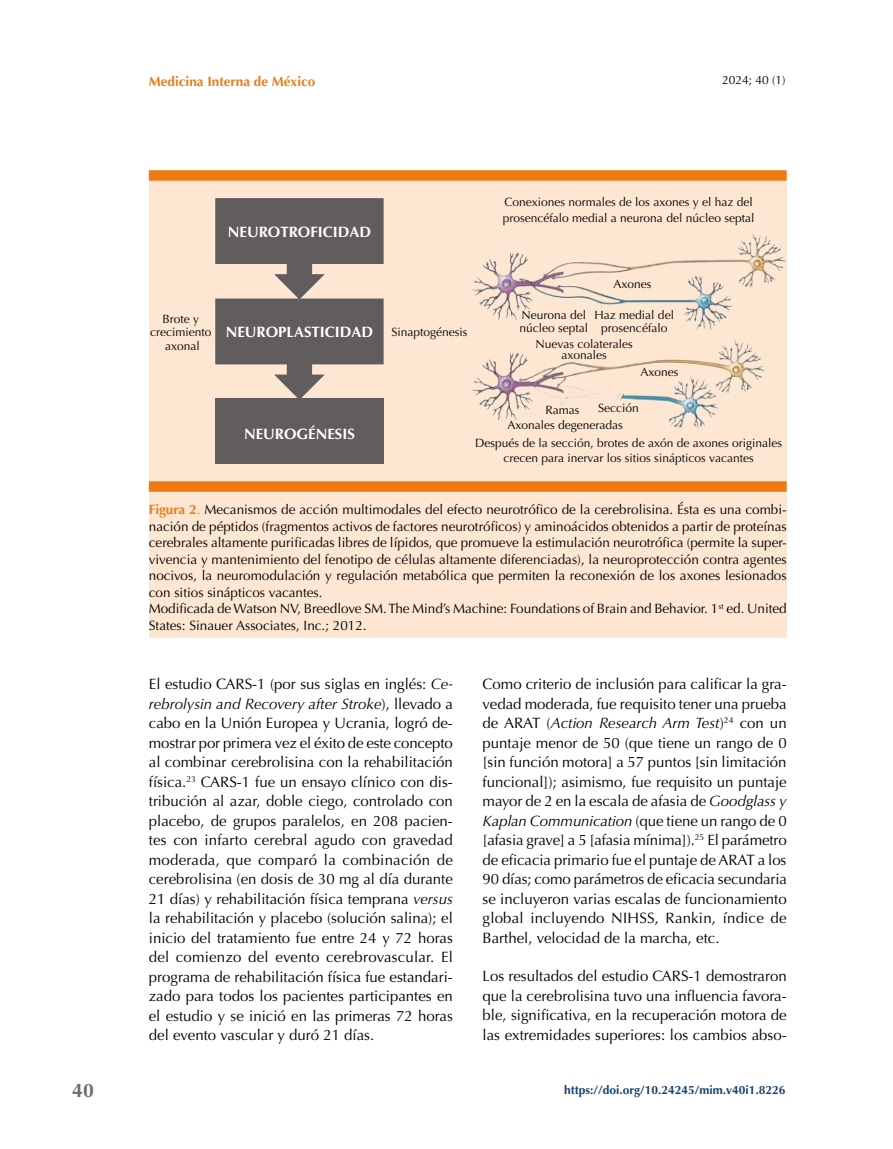
<style>
.page{position:relative;width:893px;height:1149px;background:#fff}
.page>*{position:absolute;margin:0;border:0;box-sizing:border-box;transform-origin:0 0}
.t1{font:700 19.5px "Optima";color:#706f6f}
.t2{font:15px/19.5px "Optima";color:#000;text-align:justify}
.t3{font:700 15px "Optima";color:#fff}
.t4{font:13.5px/16.5px "Optima";color:#000}
.t5{font:700 13.5px "Optima";color:#ef7a13}
.t6{font:12px/13.5px "Optima";color:#020203;text-align:center}
.t7{font:700 12px "Optima";color:#144271}
.t8{font:12px "Optima";color:#000}
.s1{font-weight:700;color:#ef7a13}
.s2{color:#ef7a13}
.s3{font-style:italic}
</style>
<div class="page">
<div style="left:149px;top:174px;width:638px;height:463px;background:#fde7d3"></div>
<div style="left:149px;top:481px;width:638px;height:10px;background:#ef7a13"></div>
<div style="left:149px;top:170px;width:638px;height:11px;background:#ef7a13"></div>
<img style="left:471px;top:233px;width:314px;height:196px">
<div style="left:215px;top:398px;width:169px;height:66px;background:#615d5e"></div>
<svg style="left:215px;top:198px;width:169px;height:200px"></svg>
<h1 class="t1" style="left:72px;top:1079px;width:23px">40</h1>
<p class="t5" style="left:149px;top:73px;width:168px">Medicina Interna de México</p>
<p class="t8" style="left:722px;top:73px;width:65px">2024; 40 (1)</p>
<p class="t3" style="left:228px;top:223px;width:145px">NEUROTROFICIDAD</p>
<p class="t6" style="left:150px;top:312px;width:63px">Brote y crecimiento axonal</p>
<p class="t3" style="left:226px;top:323px;width:149px">NEUROPLASTICIDAD</p>
<p class="t3" style="left:244px;top:424px;width:112px">NEUROGÉNESIS</p>
<p class="t6" style="left:503px;top:194px;width:253px;line-height:15.9px;text-align:left">Conexiones normales de los axones y el haz del prosencéfalo medial a neurona del núcleo septal</p>
<p class="t6" style="left:391px;top:325px;width:78px">Sinaptogénesis</p>
<p class="t6" style="left:613px;top:277px;width:40px">Axones</p>
<p class="t6" style="left:520px;top:308px;width:70px;text-align:left">Neurona del núcleo septal</p>
<p class="t6" style="left:595px;top:308px;width:81px">Haz medial del prosencéfalo</p>
<p class="t6" style="left:536px;top:338px;width:99px;line-height:11.1px">Nuevas colaterales axonales</p>
<p class="t6" style="left:640px;top:365px;width:40px">Axones</p>
<p class="t6" style="left:545px;top:403px;width:35px">Ramas</p>
<p class="t6" style="left:598px;top:401px;width:42px">Sección</p>
<p class="t6" style="left:507px;top:418px;width:117px">Axonales degeneradas</p>
<p class="t6" style="left:475px;top:435px;width:308px;line-height:14.7px">Después de la sección, brotes de axón de axones originales crecen para inervar los sitios sinápticos vacantes</p>
<p class="t4" style="left:149px;top:501px;width:639px"><span class="s1">Figura 2</span><span class="s2">.</span> Mecanismos de acción multimodales del efecto neurotrófico de la cerebrolisina. Ésta es una combi&shy;nación de péptidos (fragmentos activos de factores neurotróficos) y aminoácidos obtenidos a partir de proteínas cerebrales altamente purificadas libres de lípidos, que promueve la estimulación neurotrófica (permite la super&shy;vivencia y mantenimiento del fenotipo de células altamente diferenciadas), la neuroprotección contra agentes nocivos, la neuromodulación y regulación metabólica que permiten la reconexión de los axones lesionados con sitios sinápticos vacantes.<br>Modificada de Watson NV, Breedlove SM. The Mind’s Machine: Foundations of Brain and Behavior. 1<sup>st</sup> ed. United States: Sinauer Associates, Inc.; 2012.</p>
<p class="t2" style="left:149px;top:674px;width:306px">El estudio CARS-1 (por sus siglas en inglés: <span class="s3">Ce&shy;rebrolysin and Recovery after Stroke</span>), llevado a cabo en la Unión Europea y Ucrania, logró de&shy;mostrar por primera vez el éxito de este concepto al combinar cerebrolisina con la rehabilitación física.<sup>23</sup> CARS-1 fue un ensayo clínico con dis&shy;tribución al azar, doble ciego, controlado con placebo, de grupos paralelos, en 208 pacien&shy;tes con infarto cerebral agudo con gravedad moderada, que comparó la combinación de cerebrolisina (en dosis de 30 mg al día durante 21 días) y rehabilitación física temprana <span class="s3">versus </span>la rehabilitación y placebo (solución salina); el inicio del tratamiento fue entre 24 y 72 horas del comienzo del evento cerebrovascular. El programa de rehabilitación física fue estandari&shy;zado para todos los pacientes participantes en el estudio y se inició en las primeras 72 horas del evento vascular y duró 21 días.</p>
<p class="t2" style="left:483px;top:674px;width:306px">Como criterio de inclusión para calificar la gra&shy;vedad moderada, fue requisito tener una prueba de ARAT (<span class="s3">Action Research Arm Test</span>)<sup>24</sup> con un puntaje menor de 50 (que tiene un rango de 0 [sin función motora] a 57 puntos [sin limitación funcional]); asimismo, fue requisito un puntaje mayor de 2 en la escala de afasia de <span class="s3">Goodglass y Kaplan Communication</span> (que tiene un rango de 0 [afasia grave] a 5 [afasia mínima]).<sup>25</sup> El parámetro de eficacia primario fue el puntaje de ARAT a los 90 días; como parámetros de eficacia secundaria se incluyeron varias escalas de funcionamiento global incluyendo NIHSS, Rankin, índice de Barthel, velocidad de la marcha, etc.</p>
<p class="t2" style="left:483px;top:966px;width:306px">Los resultados del estudio CARS-1 demostraron que la cerebrolisina tuvo una influencia favora&shy;ble, significativa, en la recuperación motora de las extremidades superiores: los cambios abso-</p>
<p class="t7" style="left:564px;top:1082px;width:223px">https://doi.org/10.24245/mim.v40i1.8226</p>
</div>
